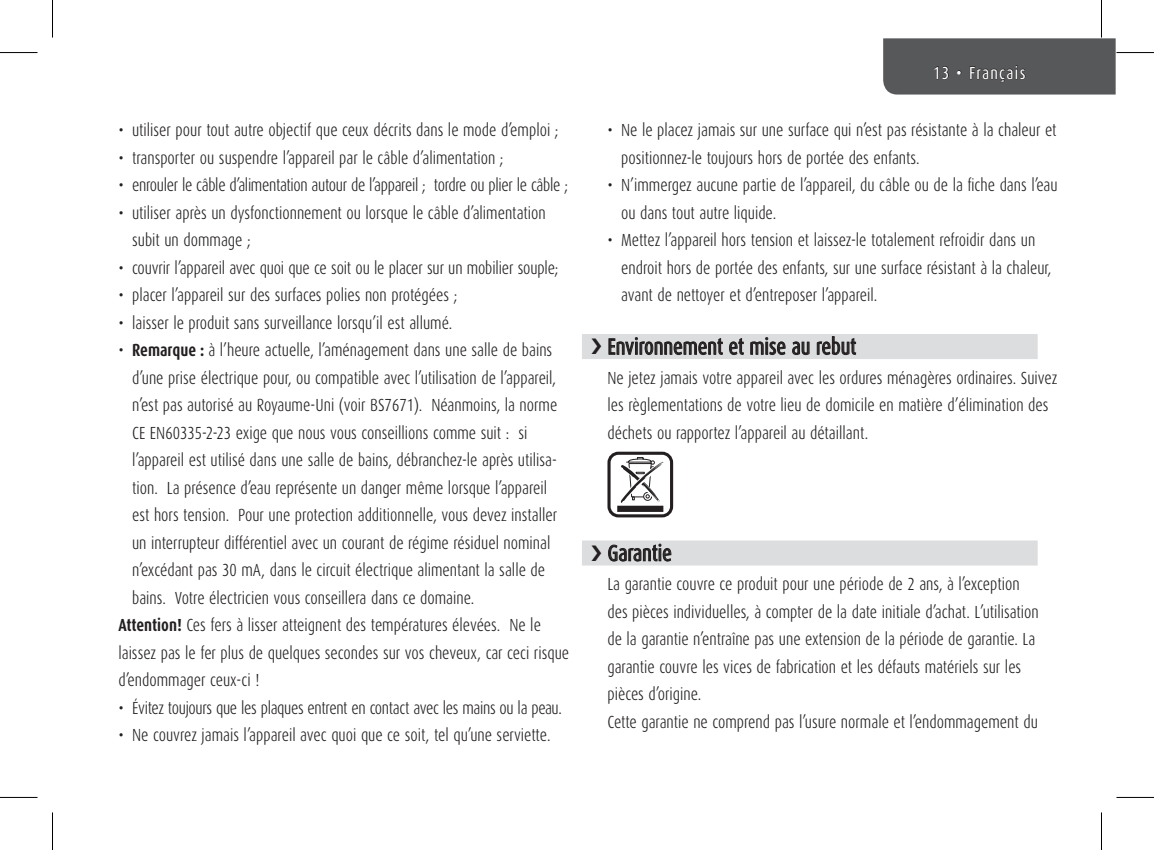
<style>
.page{position:relative;width:1154px;height:850px;background:#fff}
.page>*{position:absolute;margin:0;border:0;box-sizing:border-box;transform-origin:0 0}
.t1{font:22.5px "Dax Condensed";color:#231f20;scale:.94 1}
.t2{font:300 17.5px/27.5px "Dax Condensed";color:#231f20;scale:.94 1}
.t3{font:300 17.5px "Dax Condensed";letter-spacing:-.02em;color:#231f20;scale:.94 1}
.t4{font:17.5px "Dax Condensed";letter-spacing:.08em;color:#fff;scale:.94 1}
.s1{font-weight:700}
</style>
<div class="page">
<div style="left:582px;top:334px;width:456px;height:25px;background:#dcdddf"></div>
<div style="left:582px;top:540px;width:456px;height:25px;background:#dcdddf"></div>
<svg style="left:608px;top:337px;width:115px;height:18px"></svg>
<svg style="left:729px;top:338px;width:15px;height:17px"></svg>
<svg style="left:750px;top:337px;width:36px;height:18px"></svg>
<svg style="left:792px;top:341px;width:18px;height:14px"></svg>
<svg style="left:817px;top:336px;width:39px;height:19px"></svg>
<svg style="left:620px;top:457px;width:44px;height:46px"></svg>
<div style="left:607px;top:451px;width:66px;height:66px;border:3px solid #231f20;border-radius:9px"></div>
<div style="left:617px;top:505px;width:46px;height:6px;background:#231f20"></div>
<svg style="left:608px;top:543px;width:63px;height:18px"></svg>
<div style="left:883px;top:38px;width:232px;height:56px;background:#57585a"></div>
<hr style="left:0;top:52px;width:38px;height:1px;background:#000">
<hr style="left:1116px;top:52px;width:38px;height:1px;background:#000">
<hr style="left:0;top:796px;width:38px;height:1px;background:#000">
<hr style="left:1116px;top:796px;width:38px;height:1px;background:#000">
<hr style="left:52px;top:0;width:1px;height:38px;background:#000">
<hr style="left:52px;top:812px;width:1px;height:37px;background:#000">
<hr style="left:1101px;top:0;width:1px;height:38px;background:#000">
<hr style="left:1101px;top:812px;width:1px;height:37px;background:#000">
<p class="t2" style="left:118px;top:116px;width:470px">• utiliser pour tout autre objectif que ceux décrits dans le mode d’emploi ;</p>
<p class="t2" style="left:118px;top:144px;width:411px">• transporter ou suspendre l’appareil par le câble d’alimentation ;</p>
<p class="t3" style="left:118px;top:175px;width:480px">• enrouler le câble d’alimentation autour de l’appareil ; tordre ou plier le câble ;</p>
<p class="t2" style="left:132px;top:199px;width:441px;text-indent:-14px">• utiliser après un dysfonctionnement ou lorsque le câble d’alimentation subit un dommage ;</p>
<p class="t2" style="left:118px;top:254px;width:470px">• couvrir l’appareil avec quoi que ce soit ou le placer sur un mobilier souple;</p>
<p class="t2" style="left:118px;top:281px;width:362px">• placer l’appareil sur des surfaces polies non protégées ;</p>
<p class="t2" style="left:118px;top:309px;width:357px">• laisser le produit sans surveillance lorsqu’il est allumé.</p>
<p class="t2" style="left:118px;top:336px;width:463px">• <span class="s1">Remarque :</span> à l’heure actuelle, l’aménagement dans une salle de bains</p>
<p class="t2" style="left:132px;top:364px;width:453px">d’une prise électrique pour, ou compatible avec l’utilisation de l’appareil,</p>
<p class="t2" style="left:132px;top:391px;width:454px">n’est pas autorisé au Royaume-Uni (voir BS7671). Néanmoins, la norme</p>
<p class="t2" style="left:132px;top:419px;width:422px">CE EN60335-2-23 exige que nous vous conseillions comme suit : si</p>
<p class="t2" style="left:132px;top:446px;width:453px">l’appareil est utilisé dans une salle de bains, débranchez-le après utilisa-</p>
<p class="t2" style="left:132px;top:474px;width:443px">tion. La présence d’eau représente un danger même lorsque l’appareil</p>
<p class="t2" style="left:132px;top:501px;width:454px">est hors tension. Pour une protection additionnelle, vous devez installer</p>
<p class="t2" style="left:132px;top:529px;width:447px">un interrupteur différentiel avec un courant de régime résiduel nominal</p>
<p class="t2" style="left:132px;top:556px;width:441px">n’excédant pas 30 mA, dans le circuit électrique alimentant la salle de</p>
<p class="t2" style="left:132px;top:584px;width:366px">bains. Votre électricien vous conseillera dans ce domaine.</p>
<p class="t2" style="left:118px;top:611px;width:451px"><span class="s1">Attention!</span> Ces fers à lisser atteignent des températures élevées. Ne le</p>
<p class="t2" style="left:118px;top:639px;width:481px">laissez pas le fer plus de quelques secondes sur vos cheveux, car ceci risque</p>
<p class="t2" style="left:118px;top:666px;width:152px">d’endommager ceux-ci !</p>
<p class="t3" style="left:118px;top:698px;width:473px">• Évitez toujours que les plaques entrent en contact avec les mains ou la peau.</p>
<p class="t2" style="left:118px;top:721px;width:461px">• Ne couvrez jamais l’appareil avec quoi que ce soit, tel qu’une serviette.</p>
<p class="t4" style="left:933px;top:65px;width:100px">13 • Français</p>
<p class="t2" style="left:621px;top:116px;width:465px;text-indent:-14px">• Ne le placez jamais sur une surface qui n’est pas résistante à la chaleur et positionnez-le toujours hors de portée des enfants.</p>
<p class="t2" style="left:621px;top:171px;width:466px;text-indent:-14px">• N’immergez aucune partie de l’appareil, du câble ou de la fiche dans l’eau ou dans tout autre liquide.</p>
<p class="t2" style="left:621px;top:226px;width:459px;text-indent:-14px">• Mettez l’appareil hors tension et laissez-le totalement refroidir dans un endroit hors de portée des enfants, sur une surface résistant à la chaleur, avant de nettoyer et d’entreposer l’appareil.</p>
<p class="t1" style="left:607px;top:336px;width:266px">Environnement et mise au rebut</p>
<p class="t2" style="left:607px;top:364px;width:480px">Ne jetez jamais votre appareil avec les ordures ménagères ordinaires. Suivez les règlementations de votre lieu de domicile en matière d’élimination des déchets ou rapportez l’appareil au détaillant.</p>
<p class="t1" style="left:607px;top:542px;width:70px">Garantie</p>
<p class="t2" style="left:607px;top:570px;width:460px">La garantie couvre ce produit pour une période de 2 ans, à l’exception des pièces individuelles, à compter de la date initiale d’achat. L’utilisation de la garantie n’entraîne pas une extension de la période de garantie. La garantie couvre les vices de fabrication et les défauts matériels sur les pièces d’origine.<br>Cette garantie ne comprend pas l’usure normale et l’endommagement du</p>
</div>
